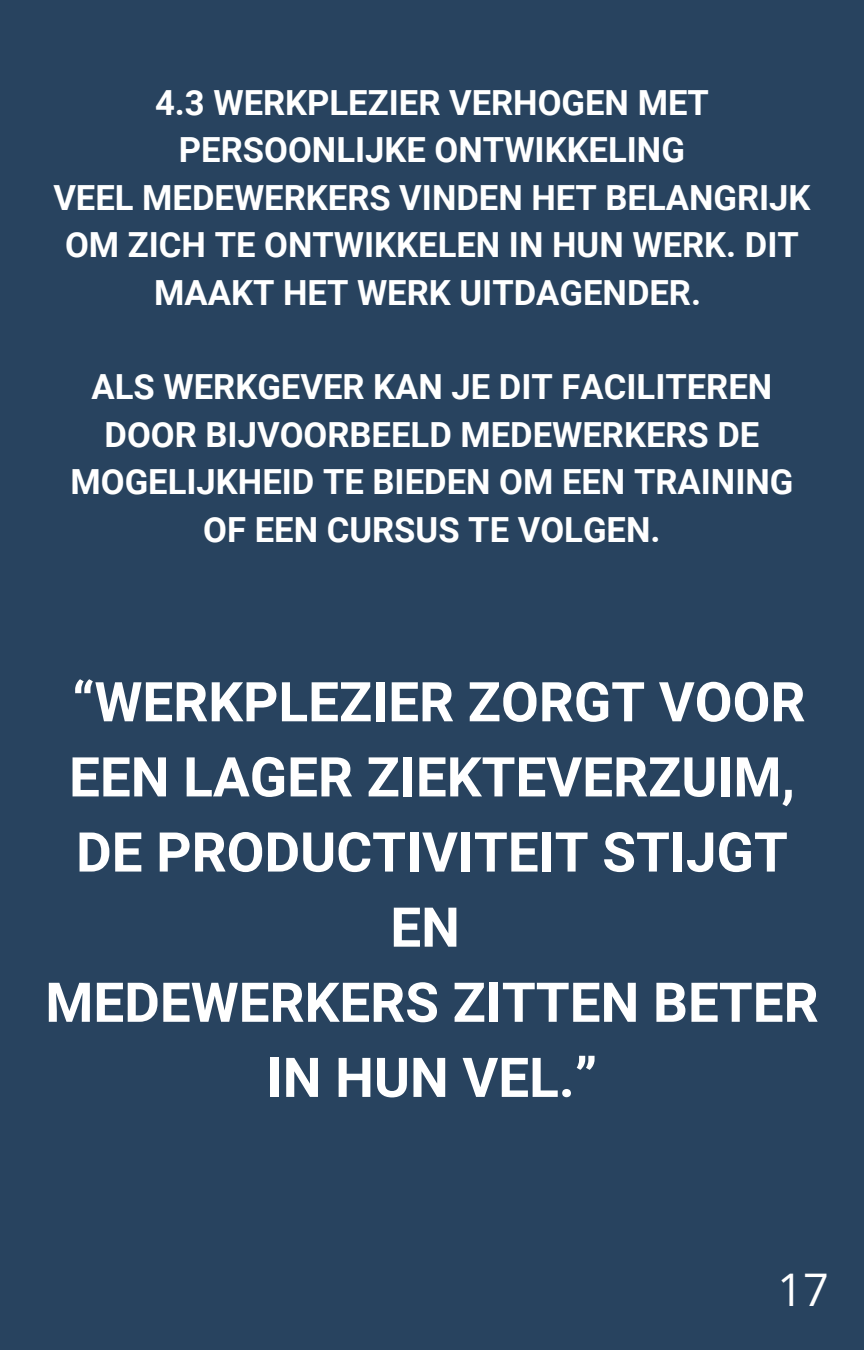
<style>
.page{position:relative;width:864px;height:1350px;background:#28435f}
.page>*{position:absolute;margin:0;border:0;box-sizing:border-box;transform-origin:0 0}
.t1{font:700 54.9px/75.1px "Roboto";color:#fff;text-align:center}
.t2{font:45px "Open Sans";color:#fff}
.t3{font:700 34.65px/47.5px "Roboto";color:#fff;text-align:center}
</style>
<div class="page">
<p class="t3" style="left:155px;top:79px;width:555px">4.3 WERKPLEZIER VERHOGEN MET<br>PERSOONLIJKE ONTWIKKELING</p>
<p class="t3" style="left:53px;top:174px;width:759px">VEEL MEDEWERKERS VINDEN HET BELANGRIJK<br>OM ZICH TE ONTWIKKELEN IN HUN WERK. DIT<br>MAAKT HET WERK UITDAGENDER.</p>
<p class="t3" style="left:70px;top:364px;width:725px">ALS WERKGEVER KAN JE DIT FACILITEREN DOOR BIJVOORBEELD MEDEWERKERS DE MOGELIJKHEID TE BIEDEN OM EEN TRAINING OF EEN CURSUS TE VOLGEN.</p>
<h1 class="t1" style="left:45px;top:665px;width:775px">“WERKPLEZIER ZORGT VOOR<br>EEN LAGER ZIEKTEVERZUIM,<br>DE PRODUCTIVITEIT STIJGT<br>EN<br>MEDEWERKERS ZITTEN BETER<br>IN HUN VEL.”</h1>
<p class="t2" style="left:778px;top:1258px;width:53px">17</p>
</div>
